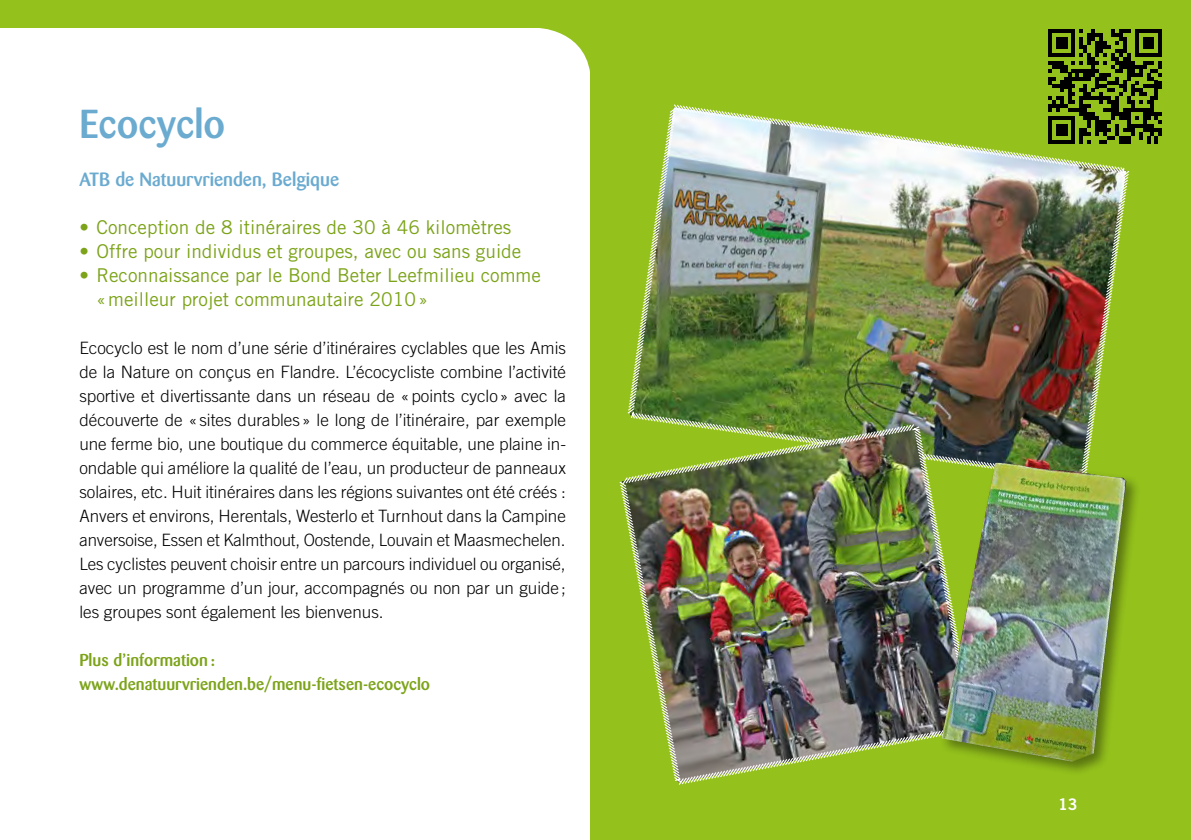
<style>
.page{position:relative;width:1191px;height:840px;background:#fff}
.page>*{position:absolute;margin:0;border:0;box-sizing:border-box;transform-origin:0 0}
.Überschrift_1{font:500 40px "Barmeno Pro";color:#6babd0}
.Fließtext_Punktelis{font:19px/24px "Trade Gothic LT Pro";color:#7ca319}
.Organisation{font:500 19px "Barmeno Pro";color:#6babd0}
.Fließtext_1__Zeile{font:300 17px/24px "Trade Gothic LT Pro";color:#000;text-align:justify}
.Infos_Links{font:500 17px "Barmeno Pro";color:#7ca319}
.t1{font:16px "Trade Gothic Bold Two";color:#fff}
</style>
<div class="page">
<div style="left:591px;top:0;width:600px;height:839px;background:#94c11c"></div>
<div style="left:0;top:0;width:1191px;height:28px;background:#94c11c"></div>
<img style="left:627px;top:104px;width:503px;height:355px">
<svg style="left:540px;top:28px;width:51px;height:56px"></svg>
<svg style="left:1047px;top:29px;width:115px;height:115px"></svg>
<img style="left:619px;top:422px;width:357px;height:363px">
<div style="left:939px;top:459px;width:202px;height:316px;background:#000;opacity:.4"></div>
<img style="left:941px;top:462px;width:185px;height:299px">
<p class="Überschrift_1" style="left:79px;top:98px;width:147px">Ecocyclo</p>
<p class="Organisation" style="left:79px;top:166px;width:261px">ATB de Natuurvrienden, Belgique</p>
<p class="Fließtext_Punktelis" style="left:79px;top:214px;width:433px">• Conception de 8 itinéraires de 30 à 46 kilomètres</p>
<p class="Fließtext_Punktelis" style="left:79px;top:238px;width:443px">• Offre pour individus et groupes, avec ou sans guide</p>
<p class="Fließtext_Punktelis" style="left:96px;top:262px;width:446px;text-indent:-17px">• Reconnaissance par le Bond Beter Leefmilieu comme «meilleur projet communautaire 2010»</p>
<p class="Fließtext_1__Zeile" style="left:79px;top:335px;width:488px">Ecocyclo est le nom d’une série d’itinéraires cyclables que les Amis de la Nature on conçus en Flandre. L’écocycliste combine l’activité sportive et divertissante dans un réseau de «points cyclo» avec la découverte de « sites durables» le long de l’itinéraire, par exemple une ferme bio, une boutique du commerce équitable, une plaine in&shy;ondable qui améliore la qualité de l’eau, un producteur de panneaux solaires, etc. Huit itinéraires dans les régions suivantes ont été créés :<br>Anvers et environs, Herentals, Westerlo et Turnhout dans la Campine anversoise, Essen et Kalmthout, Oostende, Louvain et Maasmechelen.<br>Les cyclistes peuvent choisir entre un parcours individuel ou organisé, avec un programme d’un jour, accompagnés ou non par un guide; les groupes sont également les bienvenus.</p>
<p class="Infos_Links" style="left:79px;top:648px;width:137px">Plus d’information:</p>
<p class="Infos_Links" style="left:79px;top:672px;width:352px">www.denatuurvrienden.be/menu-fietsen-ecocyclo</p>
<p class="t1" style="left:1058px;top:794px;width:21px">13</p>
</div>
